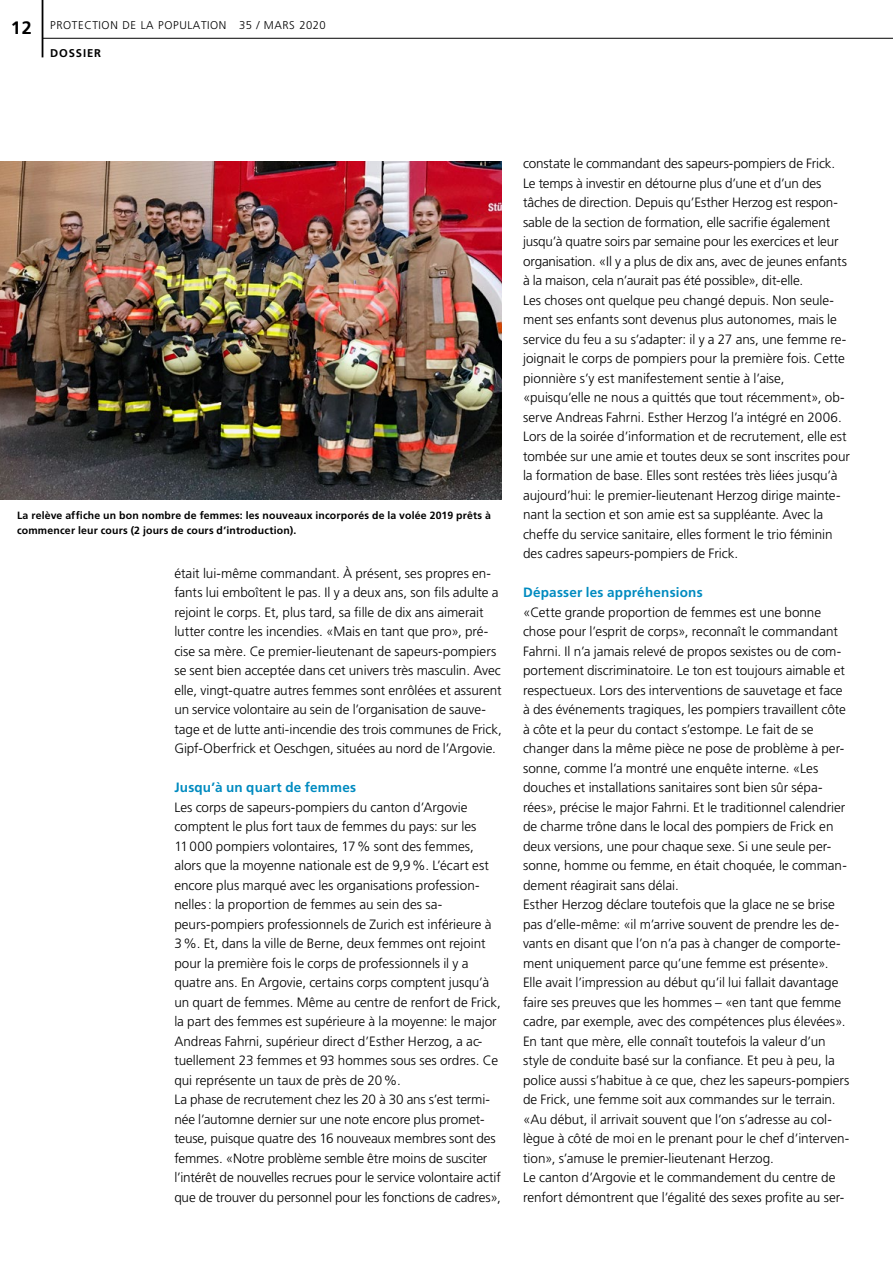
<style>
.page{position:relative;width:893px;height:1263px;background:#fff}
.page>*{position:absolute;margin:0;border:0;box-sizing:border-box;transform-origin:0 0}
._2_Lauftext{font:300 13.5px/19.5px "Frutiger LT Std";letter-spacing:-.005em;color:#000}
._2_Zwischentitel{font:700 13.5px "Frutiger LT Std";letter-spacing:.015em;color:#008bc0}
.t1{font:300 11.25px "Frutiger LT Std";letter-spacing:.05em;color:#000}
.t2{font:700 11.25px "Frutiger LT Std";letter-spacing:.075em;color:#000}
._2_Legende{font:700 10.5px/14.7px "Frutiger LT Std";letter-spacing:.02em;color:#000}
.s1{font-weight:700;font-size:18px}
</style>
<div class="page">
<hr style="left:43px;top:38px;width:850px;height:1px;background:#000">
<hr style="left:42px;top:0;width:1px;height:57px;background:#000">
<img style="left:0;top:162px;width:502px;height:338px">
<p class="t1" style="left:11px;top:19px;width:317px"><span class="s1">12</span> PROTECTION DE LA POPULATION 35 / MARS 2020</p>
<p class="t2" style="left:50px;top:47px;width:52px">DOSSIER</p>
<p class="_2_Legende" style="left:17px;top:508px;width:475px">La relève affiche un bon nombre de femmes: les nouveaux incorporés de la volée 2019 prêts à commencer leur cours (2 jours de cours d’introduction).</p>
<p class="_2_Lauftext" style="left:174px;top:564px;width:329px">était lui-même commandant. À présent, ses propres en&shy;fants lui emboîtent le pas. Il y a deux ans, son fils adulte a rejoint le corps. Et, plus tard, sa fille de dix ans aimerait lutter contre les incendies. «Mais en tant que pro», pré&shy;cise sa mère. Ce premier-lieutenant de sapeurs-pompiers se sent bien acceptée dans cet univers très masculin. Avec elle, vingt-quatre autres femmes sont enrôlées et assurent un service volontaire au sein de l’organisation de sauve&shy;tage et de lutte anti-incendie des trois communes de Frick, Gipf-Oberfrick et Oeschgen, situées au nord de l’Argovie.</p>
<p class="_2_Zwischentitel" style="left:174px;top:780px;width:183px">Jusqu’à un quart de femmes</p>
<p class="_2_Lauftext" style="left:174px;top:798px;width:328px">Les corps de sapeurs-pompiers du canton d’Argovie comptent le plus fort taux de femmes du pays: sur les 11000 pompiers volontaires, 17% sont des femmes, alors que la moyenne nationale est de 9,9%. L’écart est encore plus marqué avec les organisations profession&shy;nelles: la proportion de femmes au sein des sa&shy;peurs-pompiers professionnels de Zurich est inférieure à 3%. Et, dans la ville de Berne, deux femmes ont rejoint pour la première fois le corps de professionnels il y a quatre ans. En Argovie, certains corps comptent jusqu’à un quart de femmes. Même au centre de renfort de Frick, la part des femmes est supérieure à la moyenne: le major Andreas Fahrni, supérieur direct d’Esther Herzog, a ac&shy;tuellement 23 femmes et 93 hommes sous ses ordres. Ce qui représente un taux de près de 20%.</p>
<p class="_2_Lauftext" style="left:174px;top:1090px;width:328px">La phase de recrutement chez les 20 à 30 ans s’est termi&shy;née l’automne dernier sur une note encore plus promet&shy;teuse, puisque quatre des 16 nouveaux membres sont des femmes. «Notre problème semble être moins de susciter l’intérêt de nouvelles recrues pour le service volontaire actif que de trouver du personnel pour les fonctions de cadres»,</p>
<p class="_2_Lauftext" style="left:523px;top:154px;width:325px">constate le commandant des sapeurs-pompiers de Frick.<br>Le temps à investir en détourne plus d’une et d’un des tâches de direction. Depuis qu’Esther Herzog est respon&shy;sable de la section de formation, elle sacrifie également jusqu’à quatre soirs par semaine pour les exercices et leur organisation. «Il y a plus de dix ans, avec de jeunes enfants à la maison, cela n’aurait pas été possible», dit-elle.</p>
<p class="_2_Lauftext" style="left:523px;top:291px;width:328px">Les choses ont quelque peu changé depuis. Non seule&shy;ment ses enfants sont devenus plus autonomes, mais le service du feu a su s’adapter: il y a 27 ans, une femme re&shy;joignait le corps de pompiers pour la première fois. Cette pionnière s’y est manifestement sentie à l’aise, «puisqu’elle ne nous a quittés que tout récemment», ob&shy;serve Andreas Fahrni. Esther Herzog l’a intégré en 2006.<br>Lors de la soirée d’information et de recrutement, elle est tombée sur une amie et toutes deux se sont inscrites pour la formation de base. Elles sont restées très liées jusqu’à aujourd’hui: le premier-lieutenant Herzog dirige mainte&shy;nant la section et son amie est sa suppléante. Avec la cheffe du service sanitaire, elles forment le trio féminin des cadres sapeurs-pompiers de Frick.</p>
<p class="_2_Zwischentitel" style="left:523px;top:585px;width:181px">Dépasser les appréhensions</p>
<p class="_2_Lauftext" style="left:523px;top:602px;width:325px">«Cette grande proportion de femmes est une bonne chose pour l’esprit de corps», reconnaît le commandant Fahrni. Il n’a jamais relevé de propos sexistes ou de com&shy;portement discriminatoire. Le ton est toujours aimable et respectueux. Lors des interventions de sauvetage et face à des événements tragiques, les pompiers travaillent côte à côte et la peur du contact s’estompe. Le fait de se changer dans la même pièce ne pose de problème à per&shy;sonne, comme l’a montré une enquête interne. «Les douches et installations sanitaires sont bien sûr sépa&shy;rées», précise le major Fahrni. Et le traditionnel calendrier de charme trône dans le local des pompiers de Frick en deux versions, une pour chaque sexe. Si une seule per&shy;sonne, homme ou femme, en était choquée, le comman&shy;dement réagirait sans délai.</p>
<p class="_2_Lauftext" style="left:523px;top:895px;width:328px">Esther Herzog déclare toutefois que la glace ne se brise pas d’elle-même: «il m’arrive souvent de prendre les de&shy;vants en disant que l’on n’a pas à changer de comporte&shy;ment uniquement parce qu’une femme est présente».<br>Elle avait l’impression au début qu’il lui fallait davantage faire ses preuves que les hommes – «en tant que femme cadre, par exemple, avec des compétences plus élevées».<br>En tant que mère, elle connaît toutefois la valeur d’un style de conduite basé sur la confiance. Et peu à peu, la police aussi s’habitue à ce que, chez les sapeurs-pompiers de Frick, une femme soit aux commandes sur le terrain. «Au début, il arrivait souvent que l’on s’adresse au col&shy;lègue à côté de moi en le prenant pour le chef d’interven&shy;tion», s’amuse le premier-lieutenant Herzog.</p>
<p class="_2_Lauftext" style="left:523px;top:1168px;width:323px">Le canton d’Argovie et le commandement du centre de renfort démontrent que l’égalité des sexes profite au ser-</p>
</div>
